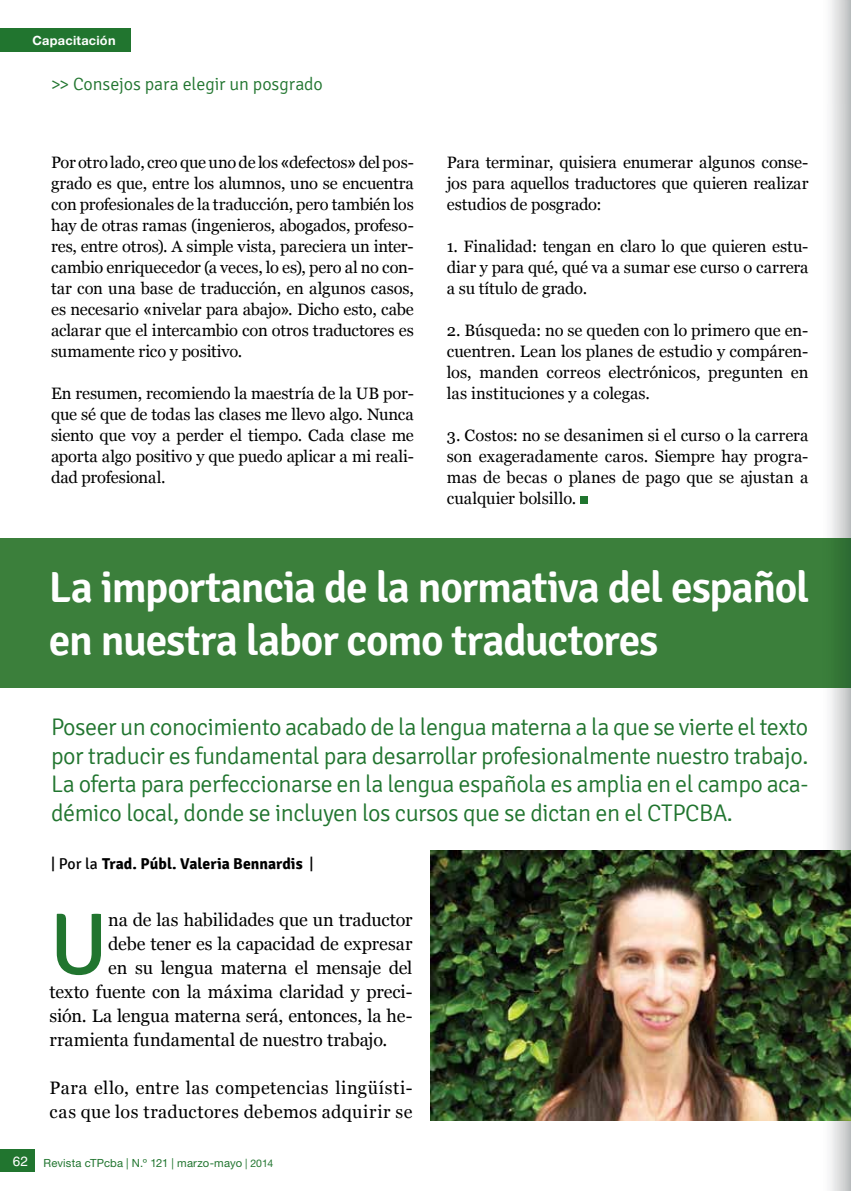
<style>
.page{position:relative;width:851px;height:1191px;background:#fff}
.page>*{position:absolute;margin:0;border:0;box-sizing:border-box;transform-origin:0 0}
.t1{font:87.6px "Signika";color:#21752f}
.t2{font:600 43.5px/52.2px "Signika";letter-spacing:-.03em;color:#fff}
.t3{font:300 24px/28.8px "Signika";letter-spacing:-.02em;color:#21752f;text-align:justify}
.t4{font:18px "Georgia";color:#000}
.t5{font:18px/24px "Georgia";letter-spacing:.03em;color:#000}
.t6{font:300 18px "Signika";letter-spacing:-.005em;color:#21752f}
.t7{font:16.5px/21px "Georgia";letter-spacing:-.005em;color:#000;text-align:justify}
.t8{font:700 15.75px "Signika";color:#000}
.t9{font:700 12.75px "Helvetica Neue LT Std";letter-spacing:.02em;color:#fff}
.t10{font:11.25px "Helvetica Neue LT Std";letter-spacing:.015em;color:#21752f}
.s1{font-family:"Arial"}
.s2{font-weight:400}
.s3{font-family:"Helvetica LT Std";font-size:13.5px;color:#fff}
.s4{font-size:10.5px}
</style>
<div class="page">
<div style="left:0;top:29px;width:131px;height:23px;background:#21752f"></div>
<div style="left:0;top:1149px;width:34px;height:22px;background:#21752f"></div>
<img style="left:822px;top:1px;width:28px;height:1190px">
<div style="left:580px;top:496px;width:8px;height:8px;background:#21752f"></div>
<div style="left:1px;top:538px;width:821px;height:149px;background:#3b7f3b"></div>
<img style="left:822px;top:538px;width:28px;height:149px">
<img style="left:430px;top:850px;width:420px;height:270px">
<p class="t9" style="left:33px;top:33px;width:84px">Capacitación</p>
<p class="t6" style="left:51px;top:74px;width:273px">&gt;&gt; Consejos para elegir un posgrado</p>
<p class="t7" style="left:51px;top:152px;width:364px">Por otro lado, creo que uno de los <span class="s1">«</span>defectos<span class="s1">»</span> del pos&shy;grado es que, entre los alumnos, uno se encuentra con profesionales de la traducción, pero también los hay de otras ramas (ingenieros, abogados, profeso&shy;res, entre otros). A simple vista, pareciera un inter&shy;cambio enriquecedor (a veces, lo es), pero al no con&shy;tar con una base de traducción, en algunos casos, es necesario <span class="s1">«</span>nivelar para abajo<span class="s1">»</span>. Dicho esto, cabe aclarar que el intercambio con otros traductores es sumamente rico y positivo.</p>
<p class="t7" style="left:51px;top:383px;width:364px">En resumen, recomiendo la maestría de la UB por&shy;que sé que de todas las clases me llevo algo. Nunca siento que voy a perder el tiempo. Cada clase me aporta algo positivo y que puedo aplicar a mi reali&shy;dad profesional.</p>
<p class="t7" style="left:446px;top:152px;width:363px">Para terminar, quisiera enumerar algunos conse&shy;jos para aquellos traductores que quieren realizar estudios de posgrado:</p>
<p class="t7" style="left:446px;top:236px;width:363px">1. Finalidad: tengan en claro lo que quieren estu&shy;diar y para qué, qué va a sumar ese curso o carrera a su título de grado.</p>
<p class="t7" style="left:446px;top:320px;width:363px">2. Búsqueda: no se queden con lo primero que en&shy;cuentren. Lean los planes de estudio y compáren&shy;los, manden correos electrónicos, pregunten en las instituciones y a colegas.</p>
<p class="t7" style="left:446px;top:425px;width:363px">3. Costos: no se desanimen si el curso o la carrera son exageradamente caros. Siempre hay progra&shy;mas de becas o planes de pago que se ajustan a cualquier bolsillo.</p>
<h2 class="t2" style="left:49px;top:562px;width:761px">La importancia de la normativa del español en nuestra labor como traductores</h2>
<p class="t3" style="left:51px;top:712px;width:758px">Poseer un conocimiento acabado de la lengua materna a la que se vierte el texto por traducir es fundamental para desarrollar profesionalmente nuestro trabajo.<br>La oferta para perfeccionarse en la lengua española es amplia en el campo aca&shy;démico local, donde se incluyen los cursos que se dictan en el CTPCBA.</p>
<p class="t8" style="left:51px;top:853px;width:264px"><span class="s2">| Por la</span> Trad. Públ. Valeria Bennardis <span class="s2">|</span></p>
<h1 class="t1" style="left:50px;top:895px;width:60px">U</h1>
<p class="t4" style="left:108px;top:908px;width:306px">na de las habilidades que un traductor</p>
<p class="t4" style="left:108px;top:932px;width:306px">debe tener es la capacidad de expresar</p>
<p class="t4" style="left:108px;top:956px;width:306px">en su lengua materna el mensaje del</p>
<p class="t4" style="left:50px;top:980px;width:364px">texto fuente con la máxima claridad y preci-</p>
<p class="t4" style="left:50px;top:1004px;width:364px">sión. La lengua materna será, entonces, la he-</p>
<p class="t4" style="left:50px;top:1028px;width:339px">rramienta fundamental de nuestro trabajo.</p>
<p class="t5" style="left:50px;top:1076px;width:364px">Para ello, entre las competencias lingüísti&shy;cas que los traductores debemos adquirir se</p>
<p class="t10" style="left:13px;top:1155px;width:262px"><span class="s3">62</span> Revista cTPcba | N.º 121 | marzo-mayo <span class="s4">| 2014</span></p>
</div>
